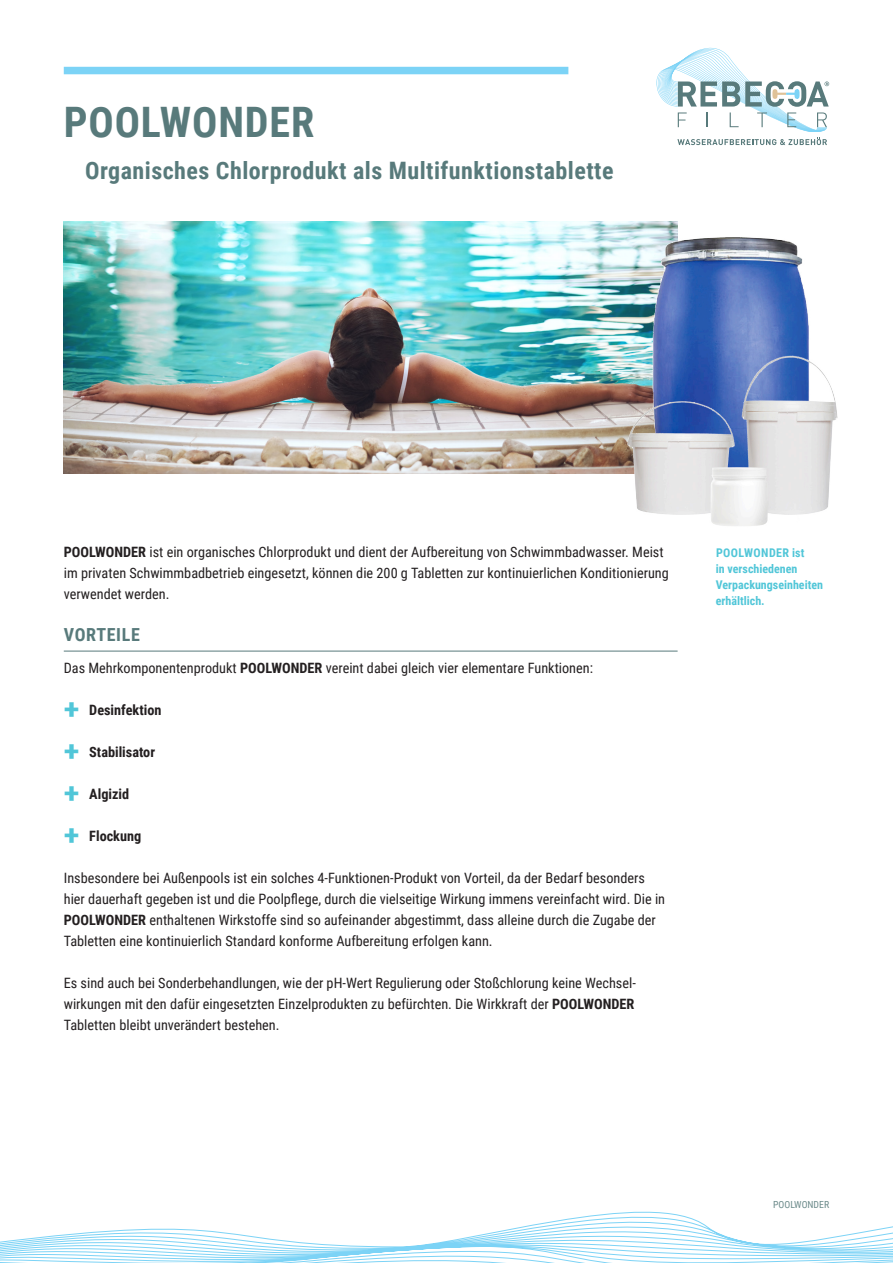
<style>
.page{position:relative;width:893px;height:1263px;background:#fff}
.page>*{position:absolute;margin:0;border:0;box-sizing:border-box;transform-origin:0 0}
.t1{font:700 42px "Roboto Condensed";letter-spacing:.02em;color:#587a7b}
.t2{font:700 24px "Roboto Condensed";letter-spacing:.02em;color:#587a7b}
.t3{font:700 18px "Roboto Condensed";letter-spacing:.035em;color:#587a7b}
.t4{font:14.25px/21px "Roboto Condensed";color:#231f20}
.t5{font:700 14.25px "Roboto Condensed";color:#231f20}
.t6{font:700 12px/15.8px "Roboto Condensed";color:#51c6d8}
.t7{font:9.75px "Roboto Condensed";color:#6c8b8b}
.s1{font-weight:700}
.s2{font-size:28.05px;color:#51c6d8}
</style>
<div class="page">
<div style="left:64px;top:67px;width:504px;height:7px;background:#7cd3f6"></div>
<svg style="left:0;top:1211px;width:893px;height:52px"></svg>
<svg style="left:656px;top:48px;width:173px;height:97px"></svg>
<hr style="left:64px;top:651px;width:614px;height:1px;background:#587a7b">
<img style="left:64px;top:221px;width:468px;height:252px">
<img style="left:532px;top:221px;width:306px;height:305px">
<h1 class="t1" style="left:64px;top:93px;width:252px">POOLWONDER</h1>
<h2 class="t2" style="left:85px;top:154px;width:530px">Organisches Chlorprodukt als Multifunktionstablette</h2>
<p class="t4" style="left:64px;top:541px;width:606px"><span class="s1">POOLWONDER</span> ist ein organisches Chlorprodukt und dient der Aufbereitung von Schwimmbadwasser. Meist im privaten Schwimmbadbetrieb eingesetzt, können die 200 g Tabletten zur kontinuierlichen Konditionierung verwendet werden.</p>
<p class="t3" style="left:64px;top:622px;width:78px">VORTEILE</p>
<p class="t4" style="left:64px;top:657px;width:531px">Das Mehrkomponentenprodukt <span class="s1">POOLWONDER</span> vereint dabei gleich vier elementare Funktionen:</p>
<p class="t5" style="left:64px;top:700px;width:99px"><span class="s2">+</span> Desinfektion</p>
<p class="t5" style="left:64px;top:742px;width:93px"><span class="s2">+</span> Stabilisator</p>
<p class="t5" style="left:64px;top:784px;width:67px"><span class="s2">+</span> Algizid</p>
<p class="t5" style="left:64px;top:826px;width:79px"><span class="s2">+</span> Flockung</p>
<p class="t4" style="left:64px;top:867px;width:603px">Insbesondere bei Außenpools ist ein solches 4-Funktionen-Produkt von Vorteil, da der Bedarf besonders hier dauerhaft gegeben ist und die Poolpflege, durch die vielseitige Wirkung immens vereinfacht wird. Die in <span class="s1">POOLWONDER</span> enthaltenen Wirkstoffe sind so aufeinander abgestimmt, dass alleine durch die Zugabe der Tabletten eine kontinuierlich Standard konforme Aufbereitung erfolgen kann.</p>
<p class="t4" style="left:64px;top:972px;width:574px;text-align:justify">Es sind auch bei Sonderbehandlungen, wie der pH-Wert Regulierung oder Stoßchlorung keine Wechsel&shy;wirkungen mit den dafür eingesetzten Einzelprodukten zu befürchten. Die Wirkkraft der <span class="s1">POOLWONDER </span>Tabletten bleibt unverändert bestehen.</p>
<p class="t6" style="left:716px;top:545px;width:109px">POOLWONDER ist<br>in verschiedenen<br>Verpackungseinheiten erhältlich.</p>
<p class="t7" style="left:773px;top:1198px;width:57px">POOLWONDER</p>
</div>
